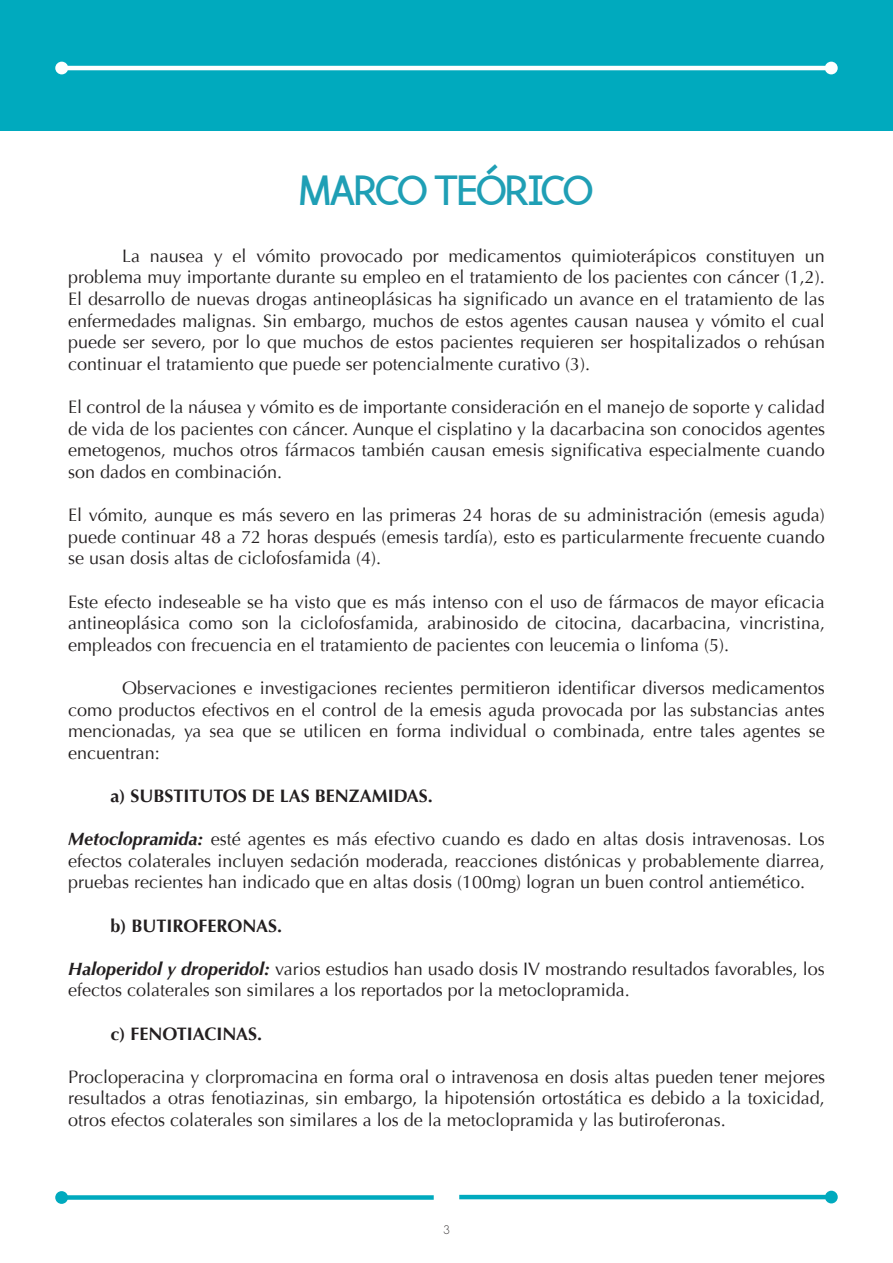
<style>
.page{position:relative;width:893px;height:1263px;background:#fff}
.page>*{position:absolute;margin:0;border:0;box-sizing:border-box;transform-origin:0 0}
.t1{font:700 45px "Morningtype";letter-spacing:-.005em;color:#1f9fb5}
.t2{font:18px/21.6px "Optima";color:#231f20;text-align:justify}
.t3{font:700 18px "Optima";color:#231f20}
.t4{font:13.5px "Rawengulk";color:#231f20}
.s1{font-weight:700;font-style:italic}
</style>
<div class="page">
<div style="left:0;top:0;width:893px;height:131px;background:#00aabe"></div>
<hr style="left:62px;top:66px;width:769px;height:4px;background:#fff">
<div style="left:55px;top:62px;width:13px;height:12px;background:#fff;border-radius:50%"></div>
<div style="left:825px;top:62px;width:13px;height:12px;background:#fff;border-radius:50%"></div>
<div style="left:62px;top:1195px;width:372px;height:5px;background:#00aabe"></div>
<div style="left:55px;top:1191px;width:13px;height:13px;background:#00aabe;border-radius:50%"></div>
<hr style="left:459px;top:1195px;width:372px;height:4px;background:#00aabe">
<div style="left:825px;top:1191px;width:13px;height:12px;background:#00aabe;border-radius:50%"></div>
<h1 class="t1" style="left:300px;top:171px;width:295px">MARCO TEÓRICO</h1>
<p class="t2" style="left:68px;top:245px;width:758px;text-indent:54px">La nausea y el vómito provocado por medicamentos quimioterápicos constituyen un problema muy importante durante su empleo en el tratamiento de los pacientes con cáncer (1,2).<br>El desarrollo de nuevas drogas antineoplásicas ha significado un avance en el tratamiento de las enfermedades malignas. Sin embargo, muchos de estos agentes causan nausea y vómito el cual puede ser severo, por lo que muchos de estos pacientes requieren ser hospitalizados o rehúsan continuar el tratamiento que puede ser potencialmente curativo (3).</p>
<p class="t2" style="left:68px;top:396px;width:758px">El control de la náusea y vómito es de importante consideración en el manejo de soporte y calidad de vida de los pacientes con cáncer. Aunque el cisplatino y la dacarbacina son conocidos agentes emetogenos, muchos otros fármacos también causan emesis significativa especialmente cuando son dados en combinación.</p>
<p class="t2" style="left:68px;top:504px;width:758px">El vómito, aunque es más severo en las primeras 24 horas de su administración (emesis aguda) puede continuar 48 a 72 horas después (emesis tardía), esto es particularmente frecuente cuando se usan dosis altas de ciclofosfamida (4).</p>
<p class="t2" style="left:68px;top:591px;width:758px">Este efecto indeseable se ha visto que es más intenso con el uso de fármacos de mayor eficacia antineoplásica como son la ciclofosfamida, arabinosido de citocina, dacarbacina, vincristina, empleados con frecuencia en el tratamiento de pacientes con leucemia o linfoma (5).</p>
<p class="t2" style="left:68px;top:677px;width:758px;text-indent:54px">Observaciones e investigaciones recientes permitieron identificar diversos medicamentos como productos efectivos en el control de la emesis aguda provocada por las substancias antes mencionadas, ya sea que se utilicen en forma individual o combinada, entre tales agentes se encuentran:</p>
<p class="t3" style="left:111px;top:785px;width:324px">a) SUBSTITUTOS DE LAS BENZAMIDAS.</p>
<p class="t2" style="left:68px;top:828px;width:758px"><span class="s1">Metoclopramida:</span> esté agentes es más efectivo cuando es dado en altas dosis intravenosas. Los efectos colaterales incluyen sedación moderada, reacciones distónicas y probablemente diarrea, pruebas recientes han indicado que en altas dosis (100mg) logran un buen control antiemético.</p>
<p class="t3" style="left:111px;top:915px;width:173px">b) BUTIROFERONAS.</p>
<p class="t2" style="left:68px;top:958px;width:758px"><span class="s1">Haloperidol y droperidol:</span> varios estudios han usado dosis IV mostrando resultados favorables, los efectos colaterales son similares a los reportados por la metoclopramida.</p>
<p class="t3" style="left:111px;top:1023px;width:153px">c) FENOTIACINAS.</p>
<p class="t2" style="left:68px;top:1066px;width:758px">Procloperacina y clorpromacina en forma oral o intravenosa en dosis altas pueden tener mejores resultados a otras fenotiazinas, sin embargo, la hipotensión ortostática es debido a la toxicidad, otros efectos colaterales son similares a los de la metoclopramida y las butiroferonas.</p>
<p class="t4" style="left:443px;top:1222px;width:8px">3</p>
</div>
